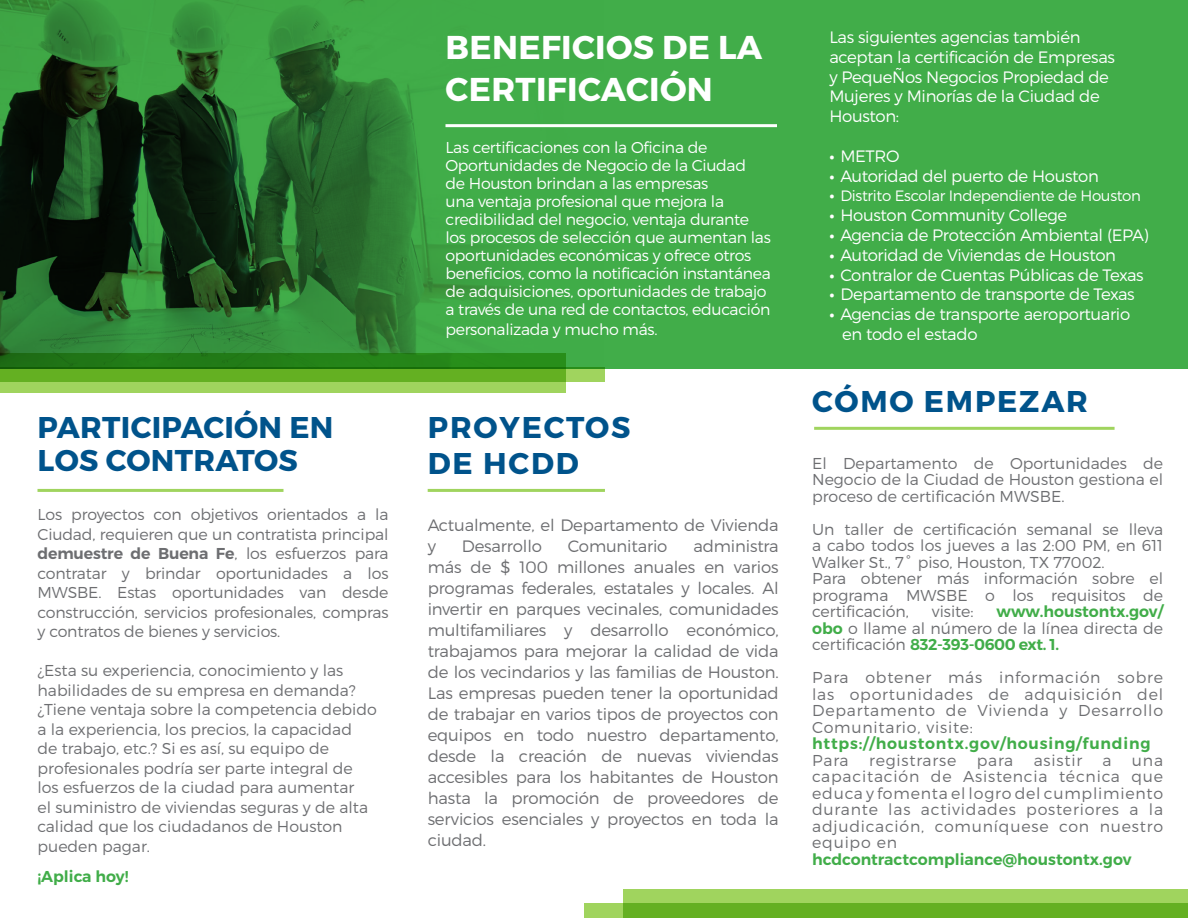
<style>
.page{position:relative;width:1188px;height:918px;background:#fff}
.page>*{position:absolute;margin:0;border:0;box-sizing:border-box;transform-origin:0 0}
.t1{font:700 33px/42px "Montserrat";letter-spacing:.01em;color:#fff}
.t2{font:700 30px/33px "Montserrat";letter-spacing:.01em;color:#00538b}
.t3{font:700 30px/36px "Montserrat";letter-spacing:.06em;color:#00538b}
.t4{font:300 16.5px/21px "Montserrat";letter-spacing:-.01em;color:#6d6e71}
.t5{font:300 16.5px/19.8px "Montserrat";letter-spacing:-.02em;color:#fff}
.t6{font:300 15.75px/16.5px "Montserrat";color:#6d6e71;text-align:justify}
.t7{font:300 15.75px/18px "Montserrat";letter-spacing:-.02em;color:#fff}
.t8{font:600 15.75px "Montserrat";color:#41ad49}
.t9{font:600 15.75px "Montserrat";letter-spacing:.05em;color:#41ad49}
.t10{font:300 15.75px "Montserrat";letter-spacing:.05em;color:#6d6e71}
.t11{font:300 15px "Montserrat";letter-spacing:-.02em;color:#fff}
.s1{font-weight:600}
.s2{font-weight:600;font-size:16.5px}
.s3{font-weight:500}
.s4{font-weight:600;color:#41ad49}
</style>
<div class="page">
<svg style="left:0;top:0;width:1188px;height:368px;background:#37943e"></svg>
<hr style="left:446px;top:124px;width:331px;height:3px;background:#fff">
<hr style="left:38px;top:489px;width:246px;height:3px;background:#a0d45e">
<svg style="left:0;top:353px;width:565px;height:39px;background:#57a234"></svg>
<svg style="left:0;top:367px;width:605px;height:15px;background:#5da922"></svg>
<div style="left:623px;top:889px;width:565px;height:29px;background:#a0d45e"></div>
<div style="left:584px;top:904px;width:604px;height:14px;background:#64b022"></div>
<hr style="left:428px;top:489px;width:177px;height:3px;background:#a0d45e">
<hr style="left:814px;top:427px;width:301px;height:3px;background:#a0d45e">
<h2 class="t2" style="left:38px;top:411px;width:297px">PARTICIPACIÓN EN<br>LOS CONTRATOS</h2>
<p class="t6" style="left:38px;top:505px;width:353px;line-height:19.5px">Los proyectos con objetivos orientados a la Ciudad, requieren que un contratista principal <span class="s1">demuestre de Buena Fe</span>, los esfuerzos para contratar y brindar oportunidades a los MWSBE. Estas oportunidades van desde construcción, servicios profesionales, compras y contratos de bienes y servicios.</p>
<p class="t6" style="left:38px;top:661px;width:341px;line-height:19.5px;text-align:left">¿Esta su experiencia, conocimiento y las habilidades de su empresa en demanda? ¿Tiene ventaja sobre la competencia debido a la experiencia, los precios, la capacidad<br>de trabajo, etc.? Si es así, su equipo de profesionales podría ser parte integral de los esfuerzos de la ciudad para aumentar<br>el suministro de viviendas seguras y de alta calidad que los ciudadanos de Houston pueden pagar.</p>
<p class="t8" style="left:38px;top:866px;width:92px">¡Aplica hoy!</p>
<h1 class="t1" style="left:446px;top:27px;width:318px">BENEFICIOS DE LA<br>CERTIFICACIÓN</h1>
<p class="t7" style="left:446px;top:139px;width:327px">Las certificaciones con la Oficina de Oportunidades de Negocio de la Ciudad<br>de Houston brindan a las empresas<br>una ventaja profesional que mejora la credibilidad del negocio, ventaja durante los procesos de selección que aumentan las oportunidades económicas y ofrece otros beneficios, como la notificación instantánea de adquisiciones, oportunidades de trabajo a través de una red de contactos, educación</p>
<p class="t7" style="left:446px;top:320px;width:213px">personalizada y mucho más.</p>
<h2 class="t3" style="left:428px;top:410px;width:204px">PROYECTOS<br>DE HCDD</h2>
<p class="t4" style="left:428px;top:514px;width:353px">Actualmente, el Departamento de Vivienda y</p>
<p class="t4" style="left:428px;top:535px;width:353px;text-align:justify;text-indent:266px">administra más de $ 100 millones anuales en varios programas federales, estatales y locales. Al invertir en parques vecinales, comunidades multifamiliares y desarrollo económico, trabajamos para mejorar la calidad de vida de los vecindarios y las familias de Houston.<br>Las empresas pueden tener la oportunidad de trabajar en varios tipos de proyectos con equipos en todo nuestro departamento, desde la creación de nuevas viviendas accesibles para los habitantes de Houston hasta la promoción de proveedores de servicios esenciales y proyectos en toda la ciudad.</p>
<p class="t4" style="left:462px;top:535px;width:82px">Desarrollo</p>
<p class="t4" style="left:568px;top:535px;width:101px">Comunitario</p>
<p class="t5" style="left:829px;top:27px;width:287px">Las siguientes agencias también aceptan la certificación de Empresas y PequeÑos Negocios Propiedad de<br>Mujeres y Minorías de la Ciudad de<br>Houston:</p>
<p class="t5" style="left:829px;top:146px;width:72px"><span class="s1">•</span> METRO</p>
<p class="t5" style="left:829px;top:166px;width:271px"><span class="s1">•</span> Autoridad del puerto de Houston</p>
<p class="t11" style="left:829px;top:187px;width:313px"><span class="s2">•</span> Distrito Escolar Independiente de Houston</p>
<p class="t5" style="left:829px;top:205px;width:239px"><span class="s1">•</span> Houston Community College</p>
<p class="t5" style="left:829px;top:225px;width:321px"><span class="s1">•</span> Agencia de Protección Ambiental (EPA)</p>
<p class="t5" style="left:829px;top:245px;width:288px"><span class="s1">•</span> Autoridad de Viviendas de Houston</p>
<p class="t5" style="left:829px;top:265px;width:316px"><span class="s1">•</span> Contralor de Cuentas Públicas de Texas</p>
<p class="t5" style="left:829px;top:284px;width:307px"><span class="s1">•</span> Departamento de transporte de Texas</p>
<p class="t5" style="left:842px;top:304px;width:290px;text-indent:-13px"><span class="s1">•</span> Agencias de transporte aeroportuario en todo el estado</p>
<h2 class="t3" style="left:812px;top:384px;width:277px">CÓMO EMPEZAR</h2>
<p class="t6" style="left:812px;top:455px;width:353px">El Departamento de Oportunidades de Negocio de la Ciudad de Houston gestiona el proceso de certificación MWSBE.</p>
<p class="t6" style="left:812px;top:521px;width:353px;text-align:left">Un taller de certificación semanal se lleva a cabo todos los jueves a las 2:00 PM, en 611<br>Walker St., 7<span class="s3">˚</span> piso, Houston, TX 77002.<br>Para obtener más información sobre el programa MWSBE o los requisitos de certificación,</p>
<p class="t6" style="left:812px;top:603px;width:353px;text-indent:184px"><span class="s4">www.houstontx.gov/ obo</span> o llame al número de la línea directa de certificación <span class="s4">832-393-0600 ext. 1.</span></p>
<p class="t6" style="left:812px;top:669px;width:353px">Para obtener más información sobre las oportunidades de adquisición del Departamento de Vivienda y Desarrollo Comunitario, visite:</p>
<p class="t9" style="left:812px;top:734px;width:340px">https://houstontx.gov/housing/funding</p>
<p class="t6" style="left:812px;top:752px;width:38px">Para</p>
<p class="t10" style="left:869px;top:751px;width:89px">registrarse</p>
<p class="t6" style="left:977px;top:752px;width:38px">para</p>
<p class="t10" style="left:1034px;top:751px;width:50px">asistir</p>
<p class="t6" style="left:1103px;top:752px;width:11px">a</p>
<p class="t6" style="left:932px;top:603px;width:43px">visite:</p>
<p class="t6" style="left:812px;top:752px;width:353px;text-indent:320px">una capacitación de Asistencia técnica que educa y fomenta el logro del cumplimiento durante las actividades posteriores a la adjudicación, comuníquese con nuestro equipo en</p>
<p class="t8" style="left:812px;top:850px;width:321px">hcdcontractcompliance@houstontx.gov</p>
</div>
